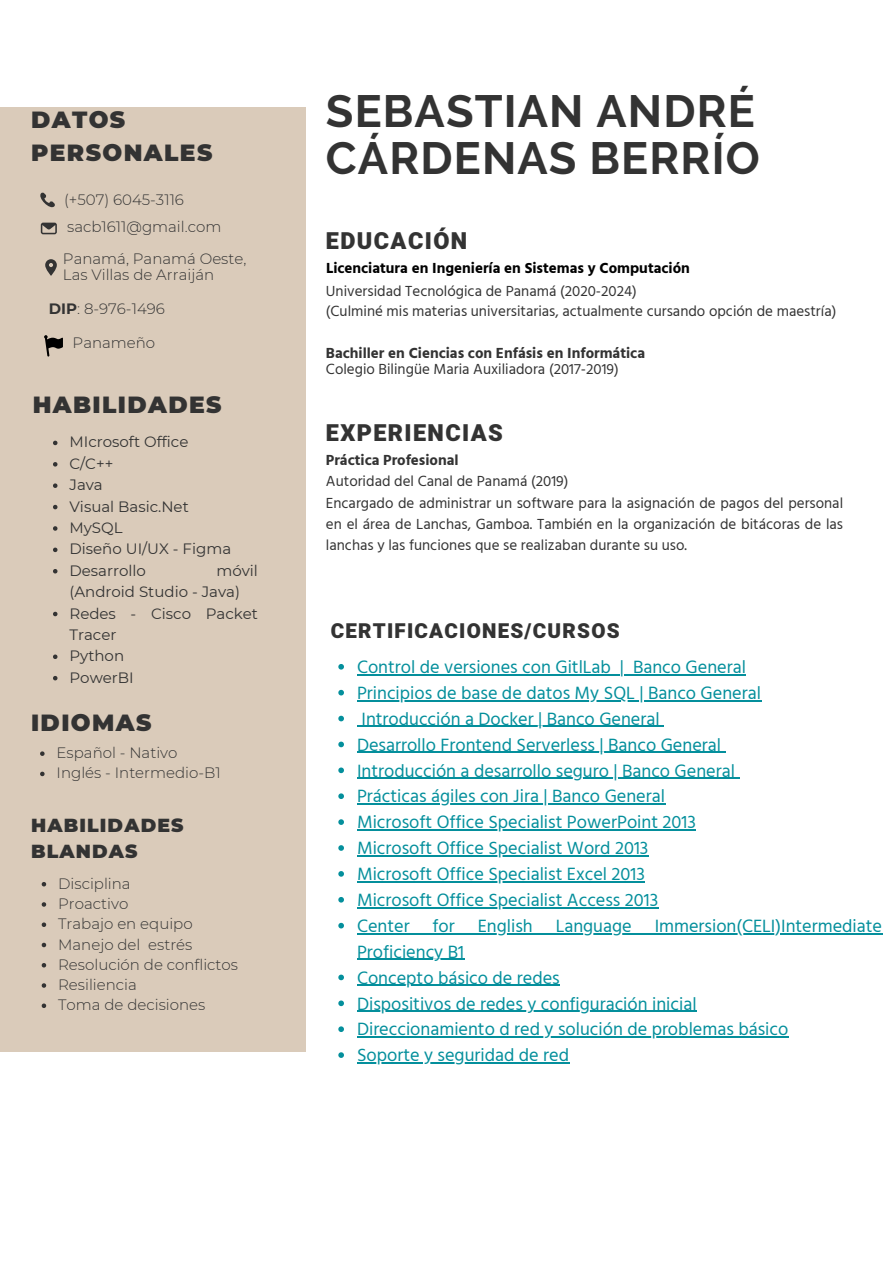
<style>
.page{position:relative;width:894px;height:1264px;background:#fff}
.page>*{position:absolute;margin:0;border:0;box-sizing:border-box;transform-origin:0 0}
.t1{font:700 45px/47.2px "Raleway";letter-spacing:.025em;color:#333}
.t2{font:900 23.4px/32.7px "Montserrat";letter-spacing:.06em;color:#333}
.t3{font:900 23.4px "Heebo";letter-spacing:.06em;color:#333}
.t4{font:900 20.55px "Heebo";letter-spacing:.06em;color:#333}
.t5{font:900 18.9px/25.8px "Montserrat";letter-spacing:.06em;color:#333}
.t6{font:18.3px/25.8px "Hind Madurai";color:#048f9c}
.t7{font:15px/21.3px "Hind Madurai";color:#333;text-align:justify}
.t8{font:300 15px/15.8px "Montserrat";color:#333}
.t9{font:15px/21.3px "Montserrat";color:#333}
.t10{font:700 15px "Hind Madurai";color:#333}
.t11{font:700 15px "Hind Madurai";color:#000}
.s1{font-weight:700}
</style>
<div class="page">
<div style="left:0;top:107px;width:305px;height:944px;background:#dacbba"></div>
<svg style="left:40px;top:192px;width:15px;height:16px"></svg>
<svg style="left:41px;top:223px;width:16px;height:11px"></svg>
<svg style="left:45px;top:259px;width:11px;height:17px"></svg>
<svg style="left:44px;top:335px;width:19px;height:21px"></svg>
<svg style="left:40px;top:751px;width:5px;height:5px"></svg>
<svg style="left:40px;top:771px;width:5px;height:5px"></svg>
<svg style="left:53px;top:440px;width:4px;height:5px"></svg>
<svg style="left:53px;top:462px;width:4px;height:4px"></svg>
<svg style="left:53px;top:483px;width:4px;height:5px"></svg>
<svg style="left:53px;top:505px;width:4px;height:4px"></svg>
<svg style="left:53px;top:526px;width:4px;height:4px"></svg>
<svg style="left:53px;top:547px;width:4px;height:5px"></svg>
<svg style="left:53px;top:569px;width:4px;height:4px"></svg>
<svg style="left:53px;top:611px;width:4px;height:5px"></svg>
<svg style="left:53px;top:654px;width:4px;height:5px"></svg>
<svg style="left:53px;top:676px;width:4px;height:4px"></svg>
<svg style="left:338px;top:664px;width:6px;height:5px"></svg>
<hr style="left:357px;top:674px;width:254px;height:1px;background:#048f9c">
<svg style="left:611px;top:674px;width:22px;height:1px"></svg>
<hr style="left:633px;top:674px;width:112px;height:1px;background:#048f9c">
<svg style="left:338px;top:690px;width:6px;height:5px"></svg>
<hr style="left:357px;top:700px;width:403px;height:1px;background:#048f9c">
<svg style="left:338px;top:715px;width:6px;height:6px"></svg>
<hr style="left:361px;top:726px;width:298px;height:1px;background:#048f9c">
<svg style="left:338px;top:741px;width:6px;height:6px"></svg>
<hr style="left:357px;top:751px;width:364px;height:2px;background:#048f9c">
<svg style="left:338px;top:767px;width:6px;height:6px"></svg>
<hr style="left:357px;top:777px;width:377px;height:1px;background:#048f9c">
<svg style="left:338px;top:793px;width:6px;height:6px"></svg>
<hr style="left:357px;top:803px;width:307px;height:1px;background:#048f9c">
<svg style="left:338px;top:819px;width:6px;height:6px"></svg>
<hr style="left:357px;top:829px;width:338px;height:1px;background:#048f9c">
<svg style="left:338px;top:845px;width:6px;height:5px"></svg>
<hr style="left:357px;top:855px;width:291px;height:1px;background:#048f9c">
<svg style="left:338px;top:871px;width:6px;height:5px"></svg>
<hr style="left:357px;top:881px;width:287px;height:1px;background:#048f9c">
<svg style="left:338px;top:897px;width:6px;height:5px"></svg>
<hr style="left:357px;top:907px;width:301px;height:1px;background:#048f9c">
<svg style="left:338px;top:922px;width:6px;height:6px"></svg>
<hr style="left:357px;top:933px;width:524px;height:1px;background:#048f9c">
<hr style="left:357px;top:958px;width:107px;height:2px;background:#048f9c">
<svg style="left:338px;top:974px;width:6px;height:6px"></svg>
<hr style="left:357px;top:984px;width:202px;height:1px;background:#048f9c">
<svg style="left:338px;top:1000px;width:6px;height:6px"></svg>
<hr style="left:357px;top:1010px;width:339px;height:1px;background:#048f9c">
<svg style="left:338px;top:1026px;width:6px;height:6px"></svg>
<hr style="left:357px;top:1036px;width:431px;height:1px;background:#048f9c">
<svg style="left:338px;top:1052px;width:6px;height:5px"></svg>
<hr style="left:357px;top:1062px;width:212px;height:1px;background:#048f9c">
<svg style="left:42px;top:882px;width:4px;height:4px"></svg>
<svg style="left:42px;top:902px;width:4px;height:4px"></svg>
<svg style="left:42px;top:922px;width:4px;height:5px"></svg>
<svg style="left:42px;top:942px;width:4px;height:5px"></svg>
<svg style="left:42px;top:963px;width:4px;height:4px"></svg>
<svg style="left:42px;top:983px;width:4px;height:4px"></svg>
<svg style="left:42px;top:1003px;width:4px;height:5px"></svg>
<p class="t2" style="left:31px;top:104px;width:183px">DATOS<br>PERSONALES</p>
<p class="t8" style="left:64px;top:192px;width:121px">(+507) 6045-3116</p>
<p class="t8" style="left:67px;top:218px;width:156px">sacb1611@gmail.com</p>
<h5 class="t8" style="left:63px;top:251px;width:185px">Panamá, Panamá Oeste,<br>Las Villas de Arraiján</h5>
<p class="t8" style="left:49px;top:301px;width:117px"><span class="s1">DIP</span>: 8-976-1496</p>
<p class="t8" style="left:73px;top:335px;width:84px">Panameño</p>
<p class="t2" style="left:33px;top:388px;width:190px">HABILIDADES</p>
<p class="t9" style="left:69px;top:431px;width:120px">MIcrosoft Office</p>
<h2 class="t9" style="left:69px;top:453px;width:45px">C/C++</h2>
<p class="t9" style="left:69px;top:474px;width:35px">Java</p>
<p class="t9" style="left:69px;top:495px;width:121px">Visual Basic.Net</p>
<p class="t9" style="left:69px;top:517px;width:55px">MySQL</p>
<p class="t9" style="left:69px;top:538px;width:163px">Diseño UI/UX - Figma</p>
<p class="t9" style="left:69px;top:559px;width:78px">Desarrollo</p>
<p class="t9" style="left:69px;top:559px;width:190px;text-indent:147px">móvil (Android Studio - Java)</p>
<p class="t9" style="left:69px;top:602px;width:190px">Redes - Cisco Packet<br>Tracer</p>
<p class="t9" style="left:69px;top:645px;width:56px">Python</p>
<p class="t9" style="left:69px;top:666px;width:66px">PowerBI</p>
<p class="t2" style="left:31px;top:706px;width:122px">IDIOMAS</p>
<p class="t8" style="left:57px;top:745px;width:122px">Español - Nativo</p>
<p class="t8" style="left:57px;top:765px;width:166px">Inglés - Intermedio-B1</p>
<p class="t5" style="left:31px;top:812px;width:154px">HABILIDADES<br>BLANDAS</p>
<p class="t8" style="left:58px;top:875px;width:74px">Disciplina</p>
<p class="t8" style="left:58px;top:895px;width:72px">Proactivo</p>
<p class="t8" style="left:58px;top:916px;width:136px">Trabajo en equipo</p>
<p class="t8" style="left:58px;top:936px;width:136px">Manejo del estrés</p>
<p class="t8" style="left:58px;top:956px;width:181px">Resolución de conflictos</p>
<p class="t8" style="left:58px;top:976px;width:80px">Resiliencia</p>
<p class="t8" style="left:58px;top:997px;width:149px">Toma de decisiones</p>
<h2 class="t1" style="left:326px;top:87px;width:435px">SEBASTIAN ANDRÉ<br>CÁRDENAS BERRÍO</h2>
<p class="t3" style="left:326px;top:225px;width:143px">EDUCACIÓN</p>
<p class="t11" style="left:326px;top:258px;width:365px">Licenciatura en Ingeniería en Sistemas y Computación</p>
<h3 class="t7" style="left:326px;top:280px;width:312px">Universidad Tecnológica de Panamá (2020-2024)</h3>
<p class="t7" style="left:326px;top:301px;width:511px">(Culminé mis materias universitarias, actualmente cursando opción de maestría)</p>
<p class="t10" style="left:326px;top:343px;width:320px">Bachiller en Ciencias con Enfásis en Informática</p>
<p class="t7" style="left:326px;top:359px;width:294px">Colegio Bilingüe Maria Auxiliadora (2017-2019)</p>
<h2 class="t3" style="left:326px;top:416px;width:178px">EXPERIENCIAS</h2>
<p class="t10" style="left:326px;top:450px;width:134px">Práctica Profesional</p>
<h6 class="t7" style="left:326px;top:471px;width:244px">Autoridad del Canal de Panamá (2019)</h6>
<p class="t7" style="left:326px;top:492px;width:518px">Encargado de administrar un software para la asignación de pagos del personal en el área de Lanchas, Gamboa. También en la organización de bitácoras de las lanchas y las funciones que se realizaban durante su uso.</p>
<h2 class="t4" style="left:330px;top:616px;width:290px">CERTIFICACIONES/CURSOS</h2>
<p class="t6" style="left:357px;top:654px;width:255px">Control de versiones con GitlLab</p>
<p class="t6" style="left:357px;top:654px;width:405px;text-indent:263px">| Banco General<br>Principios de base de datos My SQL | Banco General</p>
<h3 class="t6" style="left:357px;top:706px;width:365px">Introducción a Docker | Banco General<br>Desarrollo Frontend Serverless | Banco General</h3>
<p class="t6" style="left:357px;top:758px;width:379px">Introducción a desarrollo seguro | Banco General</p>
<p class="t6" style="left:357px;top:784px;width:309px">Prácticas ágiles con Jira | Banco General</p>
<p class="t6" style="left:357px;top:810px;width:340px">Microsoft Office Specialist PowerPoint 2013</p>
<p class="t6" style="left:357px;top:836px;width:293px">Microsoft Office Specialist Word 2013</p>
<p class="t6" style="left:357px;top:861px;width:289px">Microsoft Office Specialist Excel 2013</p>
<p class="t6" style="left:357px;top:887px;width:303px">Microsoft Office Specialist Access 2013</p>
<p class="t6" style="left:357px;top:913px;width:54px">Center</p>
<p class="t6" style="left:432px;top:913px;width:24px">for</p>
<p class="t6" style="left:477px;top:913px;width:56px">English</p>
<p class="t6" style="left:555px;top:913px;width:77px">Language</p>
<p class="t6" style="left:654px;top:913px;width:229px">Immersion(CELI)Intermediate</p>
<h1 class="t6" style="left:357px;top:939px;width:204px">Proficiency B1<br>Concepto básico de redes</h1>
<h2 class="t6" style="left:357px;top:991px;width:341px">Dispositivos de redes y configuración inicial</h2>
<h6 class="t6" style="left:357px;top:1017px;width:433px">Direccionamiento d red y solución de problemas básico</h6>
<p class="t6" style="left:357px;top:1043px;width:213px">Soporte y seguridad de red</p>
</div>
